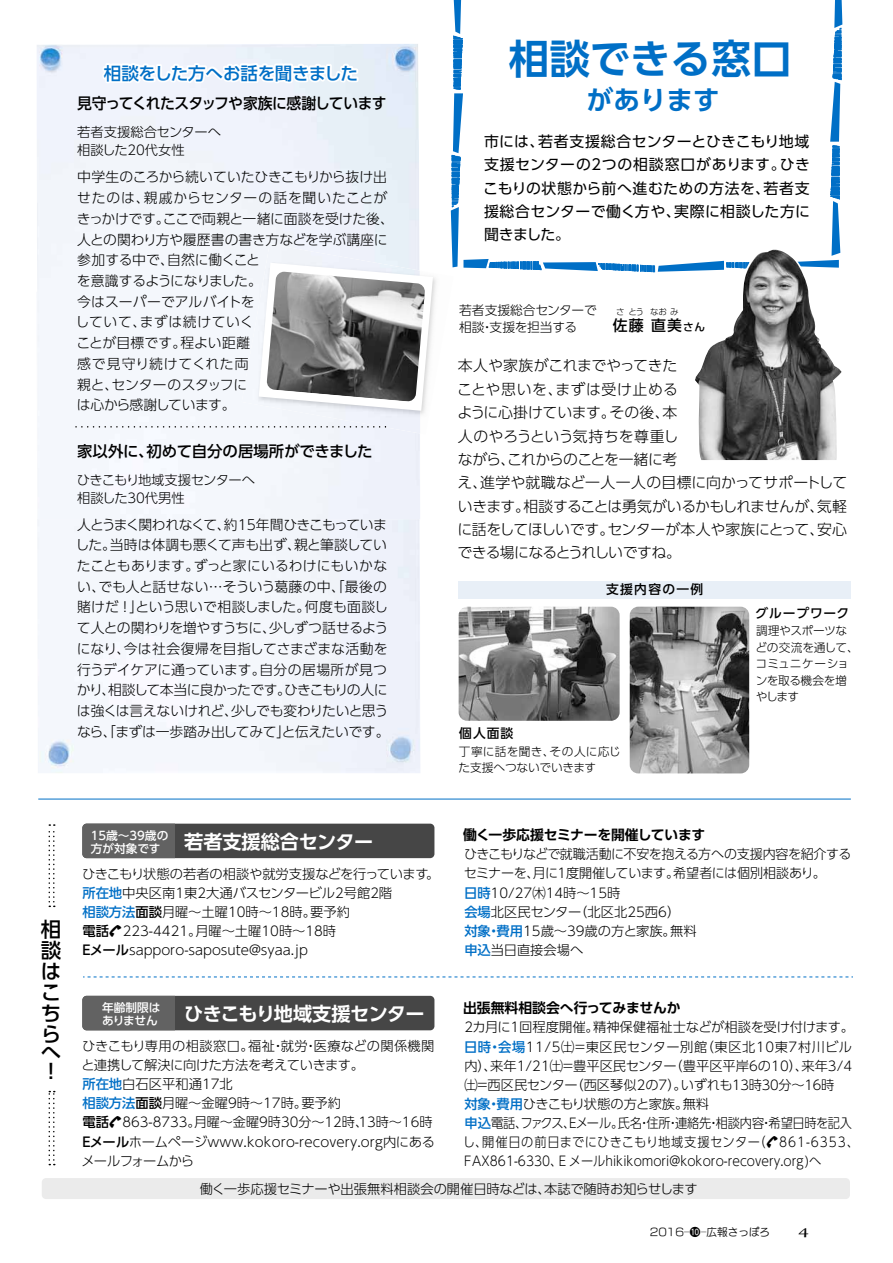
<style>
.page{position:relative;width:893px;height:1263px;background:#fff}
.page>*{position:absolute;margin:0;border:0;box-sizing:border-box;transform-origin:0 0}
.t1{font:40.35px "UD Shin Go Pro De Bold 90 msp RKSJ H";color:#006fc6}
.t2{font:26.55px "UD Shin Go Pro De Bold 90 msp RKSJ H";color:#006fc6}
.t3{font:20.4px/21px "UD Shin Go Pro Medium 90 msp RKSJ H";color:#000;text-align:justify}
.t4{font:19.2px "UD Shin Go Pro De Bold 90 msp RKSJ H";letter-spacing:-.025em;color:#fff}
.t5{font:19.2px "UD Shin Go Pro De Bold 90 msp RKSJ H";color:#fff}
.t6{font:17.55px "UD Shin Go Pro Medium 90 msp RKSJ H";letter-spacing:-.02em;color:#006fc6}
.t7{font:15.45px "UD Shin Go Pro Medium 90 msp RKSJ H";letter-spacing:-.045em;color:#000;scale:.96 1}
.t8{font:15.45px "UD Shin Go Pro Medium 90 msp RKSJ H";letter-spacing:-.025em;color:#000}
.t9{font:14.85px/23.4px "UD Shin Go Pro Light 90 msp RKSJ H";letter-spacing:-.02em;color:#000}
.t10{font:14.85px/23.4px "UD Shin Go Pro Regular 90 msp RKSJ H";letter-spacing:.025em;color:#000;text-align:justify}
.t11{font:14.85px "UD Shin Go Pro Medium 90 msp RKSJ H";color:#000}
.t12{font:13.8px/20.7px "UD Shin Go Pro Light 90 msp RKSJ H";letter-spacing:-.015em;color:#000}
.t13{font:13.8px "UD Shin Go Pro De Bold 90 msp RKSJ H";letter-spacing:-.005em;color:#000}
.t14{font:13.8px "Adobe Jenson Pro";color:#000;scale:1.5 1}
.t15{font:13.35px/19.2px "UD Shin Go Pro Light 90 msp RKSJ H";color:#000}
.t16{font:13.35px/18px "UD Shin Go Pro Light 90 msp RKSJ H";letter-spacing:-.03em;color:#000}
.t17{font:12.75px/16.5px "UD Shin Go Pro Light 90 msp RKSJ H";letter-spacing:-.015em;color:#000}
.t18{font:12.75px "UD Shin Go Pro Medium 90 msp RKSJ H";letter-spacing:.1em;color:#000}
.t19{font:12.75px "UD Shin Go Pro Medium 90 msp RKSJ H";letter-spacing:.06em;color:#000}
.t20{font:12.75px "UD Shin Go Pro Medium 90 msp RKSJ H";letter-spacing:.08em;color:#000}
.t21{font:11.7px/16.5px "UD Shin Go Pro Light 90 msp RKSJ H";letter-spacing:-.02em;color:#000}
.t22{font:11.7px/16.5px "UD Shin Go Pro Light 90 msp RKSJ H";color:#000}
.t23{font:11.7px/12.8px "UD Shin Go Pro Medium 90 msp RKSJ H";color:#fff}
.t24{font:10.65px "New Rodin Pro M 90 msp RKSJ H";color:#000}
.t25{font:8.55px "UD Shin Go Pro Light 90 msp RKSJ H";letter-spacing:.185em;color:#000}
.s1{font-size:10.65px}
.s2{font-family:"UD Shin Go Pro Medium 90 msp RKSJ H";color:#006fc6}
.s3{font-family:"UD Shin Go Pro Medium 90 msp RKSJ H"}
.s4{font-family:"KS Icon Yver 1"}
.s5{font-size:7.95px}
.s6{font-family:"Edigai OTF Go Iwata 90 msp RKSJ H";font-size:11.7px}
</style>
<div class="page">
<img style="left:36px;top:44px;width:384px;height:475px">
<img style="left:629px;top:607px;width:120px;height:166px;border-radius:9px">
<div style="left:458px;top:581px;width:392px;height:17px;background:#e8eff7"></div>
<svg style="left:83px;top:977px;width:770px;height:1px"></svg>
<div style="left:82px;top:996px;width:352px;height:34px;background:#464646;border-radius:4px"></div>
<div style="left:82px;top:824px;width:352px;height:34px;background:#464646;border-radius:4px"></div>
<div style="left:42px;top:1178px;width:808px;height:21px;background:#ebebeb;border-radius:4px"></div>
<svg style="left:49px;top:824px;width:6px;height:83px"></svg>
<svg style="left:49px;top:1091px;width:6px;height:74px"></svg>
<svg style="left:100px;top:51px;width:260px;height:36px"></svg>
<div style="left:242px;top:246px;width:178px;height:188px;background:#f2f5fa"></div>
<svg style="left:269px;top:244px;width:10px;height:2px"></svg>
<svg style="left:244px;top:379px;width:2px;height:12px"></svg>
<svg style="left:75px;top:426px;width:311px;height:2px"></svg>
<svg style="left:259px;top:263px;width:174px;height:148px"></svg>
<img style="left:266px;top:272px;width:159px;height:130px">
<div style="left:82px;top:824px;width:93px;height:34px;background:#626262"></div>
<div style="left:82px;top:996px;width:93px;height:34px;background:#626262"></div>
<img style="left:458px;top:607px;width:161px;height:114px;border-radius:9px">
<svg style="left:458px;top:714px;width:61px;height:7px"></svg>
<hr style="left:38px;top:799px;width:812px;height:1px;background:#006fc6">
<svg style="left:451px;top:0;width:391px;height:273px"></svg>
<img style="left:695px;top:250px;width:146px;height:210px">
<h3 class="t6" style="left:104px;top:67px;width:256px">相談をした方へお話を聞きました</h3>
<p class="t7" style="left:77px;top:98px;width:324px">見守ってくれたスタッフや家族に感謝しています</p>
<p class="t15" style="left:77px;top:125px;width:145px;line-height:18px">若者支援総合センターへ相談した20代女性</p>
<p class="t12" style="left:76px;top:169px;width:320px">中学生のころから続いていたひきこもりから抜け出せたのは、親戚からセンターの話を聞いたことがきっかけです。ここで両親と一緒に面談を受けた後、人との関わり方や履歴書の書き などを学ぶ講座に参加する中で、自然に働くこと<br>を意識するようになりました。<br>今はスーパーでアルバイトを<br>していて、まずは続けていく<br>ことが目標です。程よい距離<br>感で見守り続けてくれた両<br>親と、センターのスタッフに<br>は心から感謝しています。</p>
<p class="t12" style="left:265px;top:231px;width:15px">方</p>
<p class="t8" style="left:77px;top:446px;width:297px">家以外に、初めて自分の居場所ができました</p>
<p class="t16" style="left:77px;top:473px;width:180px">ひきこもり地域支援センターへ相談した30代男性</p>
<p class="t12" style="left:76px;top:516px;width:315px">人とうまく関われなくて、約15年間ひきこもっていました。当時は体調も悪くて声も出ず、親と筆談していたこともあります。ずっと家にいるわけにもいかない、でも人と話せない…そういう葛藤の中、「最後の賭けだ ！」という思いで相談しました。何度も面談して人との関わりを増やすうちに、少しずつ話せるようになり、今は社会復帰を目指してさまざまな活動を行うデイケアに通っています。自分の居場所が見つかり、相談して本当に良かったです。ひきこもりの人には強くは言えないけれど、少しでも変わりたいと思うなら、「まずは一歩踏み出してみて」と伝えたいです。</p>
<h1 class="t1" style="left:509px;top:43px;width:284px">相談できる窓口</h1>
<h2 class="t2" style="left:586px;top:90px;width:134px">があります</h2>
<p class="t10" style="left:483px;top:132px;width:328px">市には、若者支援総合センターとひきこもり地域支援センターの２つの相談窓口があります。ひきこもりの状態から前へ進むための方法を、若者支援総合センターで働く方や、実際に相談した方に聞きました。</p>
<p class="t17" style="left:459px;top:304px;width:139px">若者支援総合センターで相談・支援を担当する</p>
<p class="t9" style="left:457px;top:356px;width:391px">本人や家族がこれまでやってきた<br>ことや思いを、まずは受け止める<br>ように心掛けています。その後、本<br>人のやろうという気持ちを尊重し<br>ながら、これからのことを一緒に考<br>え、進学や就職など一人一人の目標に向かってサポートしていきます。相談することは勇気がいるかもしれませんが、気軽に話をしてほしいです。センターが本人や家族にとって、安心できる場になるとうれしいですね。</p>
<p class="t25" style="left:616px;top:309px;width:64px">さとう なおみ</p>
<p class="t11" style="left:613px;top:320px;width:94px">佐藤 直美<span class="s1">さん</span></p>
<p class="t20" style="left:459px;top:728px;width:56px">個人面談</p>
<p class="t18" style="left:606px;top:585px;width:99px">支援内容の一例</p>
<p class="t22" style="left:458px;top:745px;width:163px">丁寧に話を聞き、その人に応じた支援へつないでいきます</p>
<p class="t19" style="left:755px;top:608px;width:95px">グループワーク</p>
<p class="t21" style="left:755px;top:624px;width:105px">調理やスポーツなどの交流を通して、コミュニケーションを取る機会を増やします</p>
<h3 class="t3" style="left:41px;top:921px;width:22px">相談はこちら</h3>
<h3 class="t3" style="left:41px;top:1046px;width:21px;line-height:18.6px">へ！</h3>
<h3 class="t5" style="left:184px;top:834px;width:191px">若者支援総合センター</h3>
<p class="t13" style="left:463px;top:830px;width:243px">働く一歩応援セミナーを開催しています</p>
<p class="t23" style="left:91px;top:831px;width:79px">15歳～39歳の方が対象です</p>
<p class="t15" style="left:464px;top:846px;width:389px">ひきこもりなどで就職活動に不安を抱える方への支援内容を紹介するセミナーを、月に1度開催しています。希望者には個別相談あり。<br><span class="s2">日時</span>10/27㈭14時～15時<br><span class="s2">会場</span>北区民センター（北区北25西6）<br><span class="s2">対象・費用</span>15歳～39歳の方と家族。無料<br><span class="s2">申込</span>当日直接会場へ</p>
<p class="t15" style="left:82px;top:866px;width:359px">ひきこもり状態の若者の相談や就労支援などを行っています。<span class="s2">所在地</span>中央区南1東2大通バスセンタービル2号館２階<br><span class="s2">相談方法</span><span class="s3">面談</span>月曜～土曜10時～18時。要予約<br><span class="s3">電話</span><span class="s4">b</span>223-4421。月曜～土曜10時～18時<br><span class="s3">Eメール</span>sapporo-saposute@syaa.jp</p>
<h3 class="t4" style="left:184px;top:1006px;width:242px">ひきこもり地域支援センター</h3>
<p class="t13" style="left:463px;top:1003px;width:219px">出張無料相談会へ行ってみませんか</p>
<p class="t23" style="left:102px;top:1003px;width:60px">年齢制限はありません</p>
<p class="t15" style="left:463px;top:1020px;width:397px">2カ月に1回程度開催。精神保健福祉士などが相談を受け付けます。<span class="s2">日時・会場</span>11/5㈯＝東区民センター別館（東区北10東7村川ビル内）、来年1/21㈯＝豊平区民センター（豊平区平岸6の10）、来年3/4㈯＝西区民センター（西区琴似2の7）。いずれも１３時３０分～１６時<br><span class="s2">対象・費用</span>ひきこもり状態の方と家族。無料<br><span class="s2">申込</span>電話、ファクス、Ｅメール。氏名・住所・連絡先・相談内容・希望日時を記入し、開催日の前日までにひきこもり地域支援センター（<span class="s4">b</span>861-6353、FAX861-6330、Ｅメールhikikomori@kokoro-recovery.org)へ</p>
<p class="t15" style="left:81px;top:1038px;width:355px">ひきこもり専用の相談窓口。福祉・就労・医療などの関係機関と連携して解決に向けた方法を考えていきます。<br><span class="s2">所在地</span>白石区平和通17北<br><span class="s2">相談方法</span><span class="s3">面談</span>月曜～金曜9時～17時。要予約<br><span class="s3">電話</span><span class="s4">b</span>863-8733。月曜～金曜9時30分～12時、13時～16時<br><span class="s3">Eメール</span>ホームページwww.kokoro-recovery.org内にあるメールフォームから</p>
<p class="t15" style="left:200px;top:1181px;width:499px">働く一歩応援セミナーや出張無料相談会の開催日時などは、本誌で随時お知らせします</p>
<p class="t24" style="left:649px;top:1228px;width:122px">2016<span class="s5">―</span><span class="s6">京</span><span class="s5">―</span>広報さっぽろ</p>
<p class="t14" style="left:798px;top:1224px;width:8px">4</p>
</div>
